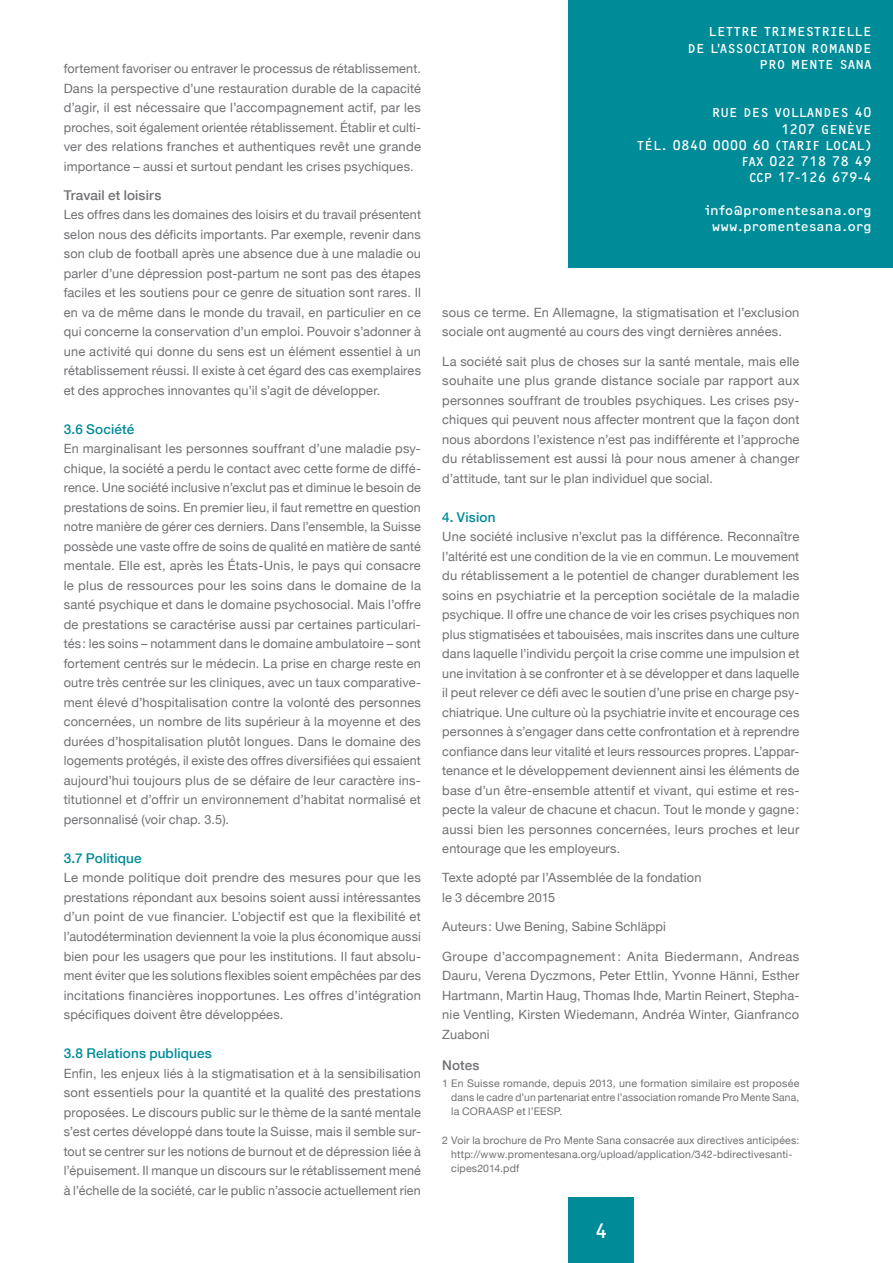
<style>
.page{position:relative;width:893px;height:1263px;background:#fff}
.page>*{position:absolute;margin:0;border:0;box-sizing:border-box;transform-origin:0 0}
.t1{font:20.25px "OCRF";color:#fff}
.t2{font:13.5px/16.2px "OCRF";color:#fff;text-align:right}
.t3{font:500 13.5px "Helvetica Neue";letter-spacing:.01em;color:#008b98}
.t4{font:500 13.5px "Helvetica Neue";letter-spacing:.01em;color:#717074}
.t5{font:12.75px/19.5px "Helvetica Neue";letter-spacing:.015em;color:#717074;text-align:justify}
.t6{font:10.5px/14.2px "Helvetica Neue";letter-spacing:.02em;color:#717074;text-align:justify}
</style>
<div class="page">
<div style="left:568px;top:0;width:325px;height:268px;background:#008b98"></div>
<div style="left:568px;top:1197px;width:66px;height:66px;background:#008b98"></div>
<p class="t5" style="left:64px;top:60px;width:359px">fortement favoriser ou entraver le processus de rétablissement.<br>Dans la perspective d’une restauration durable de la capacité d’agir, il est nécessaire que l’accompagnement actif, par les proches, soit également orientée rétablissement. Établir et culti&shy;ver des relations franches et authentiques revêt une grande importance – aussi et surtout pendant les crises psychiques.</p>
<p class="t4" style="left:64px;top:184px;width:99px">Travail et loisirs</p>
<p class="t5" style="left:64px;top:206px;width:359px">Les offres dans les domaines des loisirs et du travail présentent selon nous des déficits importants. Par exemple, revenir dans son club de football après une absence due à une maladie ou parler d’une dépression post-partum ne sont pas des étapes faciles et les soutiens pour ce genre de situation sont rares. Il en va de même dans le monde du travail, en particulier en ce qui concerne la conservation d’un emploi. Pouvoir s’adonner à une activité qui donne du sens est un élément essentiel à un rétablissement réussi. Il existe à cet égard des cas exemplaires et des approches innovantes qu’il s’agit de développer.</p>
<p class="t3" style="left:64px;top:418px;width:72px">3.6 Société</p>
<p class="t5" style="left:64px;top:440px;width:359px">En marginalisant les personnes souffrant d’une maladie psy&shy;chique, la société a perdu le contact avec cette forme de diffé&shy;rence. Une société inclusive n’exclut pas et diminue le besoin de prestations de soins. En premier lieu, il faut remettre en question notre manière de gérer ces derniers. Dans l’ensemble, la Suisse possède une vaste offre de soins de qualité en matière de santé mentale. Elle est, après les États-Unis, le pays qui consacre le plus de ressources pour les soins dans le domaine de la santé psychique et dans le domaine psychosocial. Mais l’offre de prestations se caractérise aussi par certaines particulari&shy;tés : les soins – notamment dans le domaine ambulatoire – sont fortement centrés sur le médecin. La prise en charge reste en outre très centrée sur les cliniques, avec un taux comparative&shy;ment élevé d’hospitalisation contre la volonté des personnes concernées, un nombre de lits supérieur à la moyenne et des durées d’hospitalisation plutôt longues. Dans le domaine des logements protégés, il existe des offres diversifiées qui essaient aujourd’hui toujours plus de se défaire de leur caractère ins&shy;titutionnel et d’offrir un environnement d’habitat normalisé et personnalisé (voir chap. 3.5).</p>
<p class="t3" style="left:64px;top:847px;width:79px">3.7 Politique</p>
<p class="t5" style="left:64px;top:869px;width:359px">Le monde politique doit prendre des mesures pour que les prestations répondant aux besoins soient aussi intéressantes d’un point de vue financier. L’objectif est que la flexibilité et l’autodétermination deviennent la voie la plus économique aussi bien pour les usagers que pour les institutions. Il faut absolu&shy;ment éviter que les solutions flexibles soient empêchées par des incitations financières inopportunes. Les offres d’intégration spécifiques doivent être développées.</p>
<p class="t3" style="left:64px;top:1042px;width:150px">3.8 Relations publiques</p>
<p class="t5" style="left:64px;top:1064px;width:359px">Enfin, les enjeux liés à la stigmatisation et à la sensibilisation sont essentiels pour la quantité et la qualité des prestations proposées. Le discours public sur le thème de la santé mentale s’est certes développé dans toute la Suisse, mais il semble sur&shy;tout se centrer sur les notions de burnout et de dépression liée à l’épuisement. Il manque un discours sur le rétablissement mené à l’échelle de la société, car le public n’associe actuellement rien</p>
<p class="t2" style="left:709px;top:23px;width:138px">LETTRE TRIMESTRIELLE</p>
<p class="t2" style="left:688px;top:39px;width:167px">DE L’ASSOCIATION ROMANDE</p>
<p class="t2" style="left:759px;top:56px;width:114px">PRO MENTE SANA</p>
<p class="t2" style="left:712px;top:104px;width:112px">RUE DES VOLLANDE</p>
<p class="t2" style="left:637px;top:104px;width:236px">S 40<br>1207 GEN ÈVE<br>TÉL . 0840 0000 60 (TARIF LOCAL)<br>FAX 022 718 78 49<br>CCP 17-126 679-4</p>
<p class="t2" style="left:705px;top:201px;width:168px;text-align:center">INFO@PROMENTESANA.ORG<br>WWW.PROMENTESANA.ORG</p>
<p class="t5" style="left:442px;top:303px;width:359px">sous ce terme. En Allemagne, la stigmatisation et l’exclusion sociale ont augmenté au cours des vingt dernières années.</p>
<p class="t5" style="left:442px;top:352px;width:359px">La société sait plus de choses sur la santé mentale, mais elle souhaite une plus grande distance sociale par rapport aux personnes souffrant de troubles psychiques. Les crises psy&shy;chiques qui peuvent nous affecter montrent que la façon dont nous abordons l’existence n’est pas indifférente et l’approche du rétablissement est aussi là pour nous amener à changer d’attitude, tant sur le plan individuel que social.</p>
<p class="t3" style="left:442px;top:506px;width:55px">4. Vision</p>
<p class="t5" style="left:442px;top:528px;width:359px">Une société inclusive n’exclut pas la différence. Reconnaître l’altérité est une condition de la vie en commun. Le mouvement du rétablissement a le potentiel de changer durablement les soins en psychiatrie et la perception sociétale de la maladie psychique. Il offre une chance de voir les crises psychiques non plus stigmatisées et tabouisées, mais inscrites dans une culture dans laquelle l’individu perçoit la crise comme une impulsion et une invitation à se confronter et à se développer et dans laquelle il peut relever ce défi avec le soutien d’une prise en charge psy&shy;chiatrique. Une culture où la psychiatrie invite et encourage ces personnes à s’engager dans cette confrontation et à reprendre confiance dans leur vitalité et leurs ressources propres. L’appar&shy;tenance et le développement deviennent ainsi les éléments de base d’un être-ensemble attentif et vivant, qui estime et res&shy;pecte la valeur de chacune et chacun. Tout le monde y gagne : aussi bien les personnes concernées, leurs proches et leur entourage que les employeurs.</p>
<p class="t5" style="left:442px;top:869px;width:261px">Texte adopté par l’Assemblée de la fondation le 3 décembre 2015</p>
<p class="t5" style="left:442px;top:918px;width:225px">Auteurs : Uwe Bening, Sabine Schläppi</p>
<p class="t5" style="left:442px;top:947px;width:359px">Groupe d’accompagnement : Anita Biedermann, Andreas Dauru, Verena Dyczmons, Peter Ettlin, Yvonne Hänni, Esther Hartmann, Martin Haug, Thomas Ihde, Martin Reinert, Stepha&shy;nie Ventling, Kirsten Wiedemann, Andréa Winter, Gianfranco Zuaboni</p>
<p class="t4" style="left:442px;top:1054px;width:39px">Notes</p>
<p class="t6" style="left:451px;top:1076px;width:350px;text-indent:-9px">1 En Suisse romande, depuis 2013, une formation similaire est proposée dans le cadre d’un partenariat entre l’association romande Pro Mente Sana, la CORAASP et l’EESP.</p>
<p class="t6" style="left:451px;top:1133px;width:350px;text-align:left;text-indent:-9px">2 Voir la brochure de Pro Mente Sana consacrée aux directives anticipées: http://www.promentesana.org/upload/application/342-bdirectivesanti&shy;cipes2014.pdf</p>
<h1 class="t1" style="left:595px;top:1219px;width:14px">4</h1>
</div>
